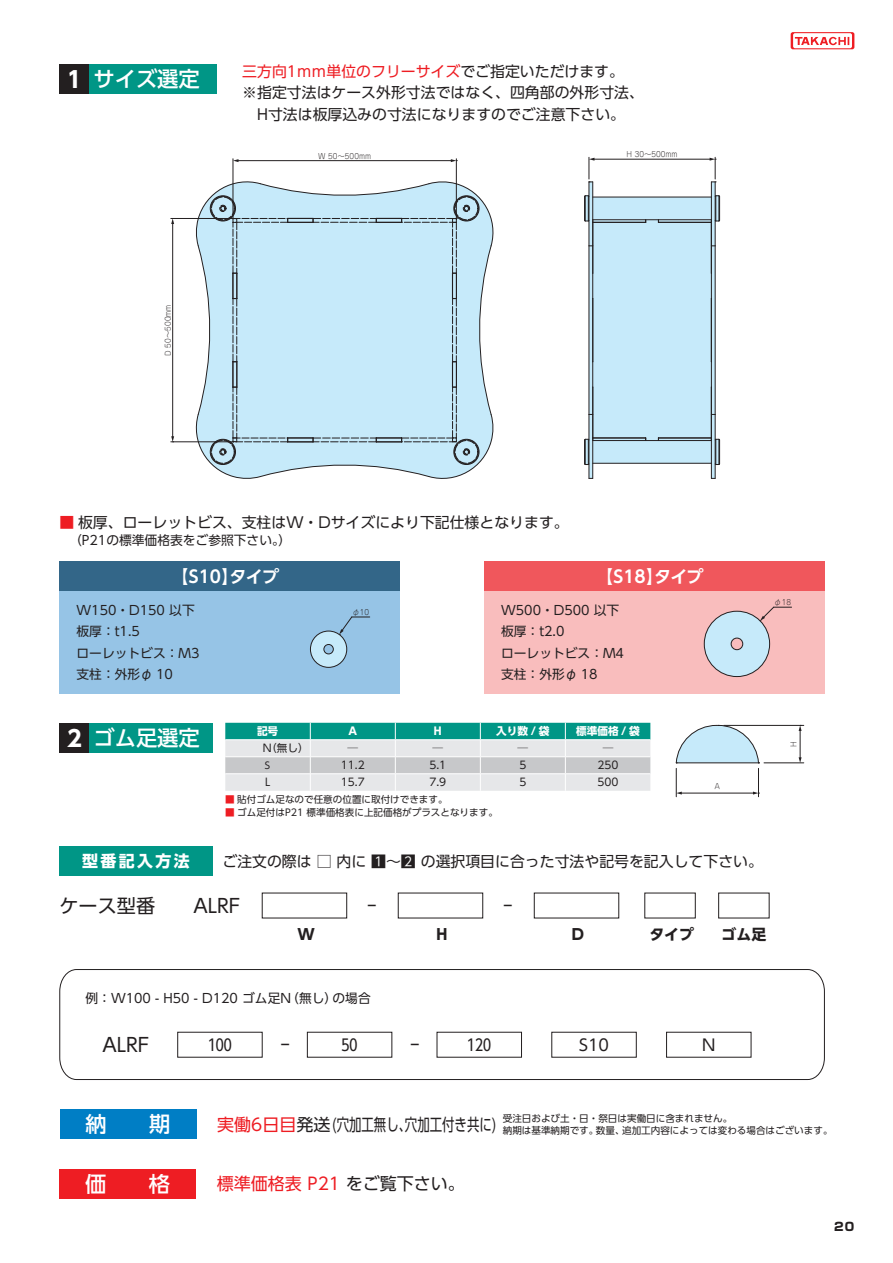
<style>
.page{position:relative;width:893px;height:1263px;background:#fff}
.page>*{position:absolute;margin:0;border:0;box-sizing:border-box;transform-origin:0 0}
.t1{font:21.3px "UD Shin Go Pr 6 N Medium 90 msp RKSJ H";color:#fff}
.t2{font:19.2px "UD Shin Go Pr 6 N Regular 90 msp RKSJ H";color:#231f20}
.t3{font:16.95px "UD Shin Go Pr 6 N Regular 90 msp RKSJ H";color:#231f20}
.t4{font:16.95px "UD Shin Go Pr 6 N De Bold 90 msp RKSJ H";letter-spacing:-.02em;color:#fff}
.t5{font:16.95px "UD Shin Go Pr 6 N Regular 90 msp RKSJ H";color:#ee1d23}
.t6{font:15.9px "UD Shin Go Pr 6 N Regular 90 msp RKSJ H";color:#231f20}
.t7{font:15.9px "UD Shin Go Pr 6 N Bold 90 msp RKSJ H";letter-spacing:.15em;color:#fff}
.t8{font:14.85px "UD Shin Go Pr 6 N Regular 90 msp RKSJ H";color:#231f20}
.t9{font:14.85px "UD Shin Go Pr 6 N Regular 90 msp RKSJ H";color:#ee1d23}
.t10{font:14.85px "UD Shin Go Pr 6 N Bold 90 msp RKSJ H";color:#231f20}
.t11{font:12.75px/21.3px "UD Shin Go Pr 6 N Regular 90 msp RKSJ H";color:#231f20}
.t12{font:11.7px "Shin Go Pr 6 N Heavy 90 msp RKSJ H";color:#231f20}
.t13{font:10.65px "UD Shin Go Pr 6 N Regular 90 msp RKSJ H";color:#231f20}
.t14{font:10.65px "UD Shin Go Pr 6 N Bold 90 msp RKSJ H";color:#fff}
.t15{font:9.6px/12.8px "UD Shin Go Pr 6 N Regular 90 msp RKSJ H";color:#231f20}
.t16{font:7.5px "Jun 101 Pro Light 90 msp RKSJ H";color:#231f20}
.s1{font-family:"UD Shin Go Pr 6 N Bold 90 msp RKSJ H";font-size:22.35px}
.s2{color:#231f20}
.s3{color:#ee1d23}
</style>
<div class="page">
<svg style="left:791px;top:32px;width:63px;height:17px"></svg>
<svg style="left:59px;top:969px;width:766px;height:111px"></svg>
<div style="left:60px;top:1169px;width:136px;height:30px;background:#ee1d23"></div>
<div style="left:60px;top:1110px;width:136px;height:29px;background:#007ec5"></div>
<div style="left:60px;top:64px;width:29px;height:30px;background:#231f20"></div>
<div style="left:89px;top:64px;width:128px;height:30px;background:#009686"></div>
<hr style="left:233px;top:159px;width:1px;height:59px;background:#231f20">
<hr style="left:456px;top:159px;width:1px;height:60px;background:#231f20">
<hr style="left:237px;top:160px;width:215px;height:1px;background:#231f20">
<svg style="left:233px;top:159px;width:5px;height:3px"></svg>
<svg style="left:451px;top:159px;width:6px;height:3px"></svg>
<hr style="left:171px;top:218px;width:62px;height:1px;background:#231f20">
<hr style="left:171px;top:442px;width:62px;height:1px;background:#231f20">
<hr style="left:172px;top:223px;width:1px;height:214px;background:#231f20">
<svg style="left:191px;top:176px;width:303px;height:303px;background:#c6e4f1"></svg>
<svg style="left:171px;top:436px;width:3px;height:7px"></svg>
<svg style="left:584px;top:157px;width:136px;height:322px"></svg>
<div style="left:60px;top:846px;width:153px;height:30px;background:#009686"></div>
<svg style="left:225px;top:723px;width:425px;height:68px;background:#aacecb"></svg>
<div style="left:60px;top:723px;width:29px;height:30px;background:#231f20"></div>
<div style="left:89px;top:723px;width:124px;height:30px;background:#009686"></div>
<hr style="left:764px;top:763px;width:40px;height:1px;background:#231f20">
<hr style="left:724px;top:725px;width:80px;height:1px;background:#231f20">
<svg style="left:676px;top:725px;width:83px;height:72px"></svg>
<svg style="left:798px;top:725px;width:3px;height:38px"></svg>
<div style="left:60px;top:561px;width:340px;height:30px;background:#368"></div>
<div style="left:60px;top:591px;width:340px;height:102px;background:#96c4e6"></div>
<svg style="left:310px;top:616px;width:60px;height:51px"></svg>
<div style="left:324px;top:644px;width:10px;height:10px;border:1px solid #231f20;border-radius:50%"></div>
<div style="left:310px;top:631px;width:37px;height:37px;border:1px solid #231f20;border-radius:50%"></div>
<div style="left:484px;top:561px;width:340px;height:30px;background:#f0575c"></div>
<div style="left:484px;top:591px;width:340px;height:102px;background:#f9bdbd"></div>
<svg style="left:704px;top:606px;width:87px;height:71px"></svg>
<div style="left:731px;top:638px;width:12px;height:12px;border:1px solid #231f20;border-radius:50%"></div>
<div style="left:704px;top:611px;width:66px;height:66px;border:1px solid #231f20;border-radius:50%"></div>
<h1 class="t1" style="left:67px;top:71px;width:134px"><span class="s1">1</span> サイズ選定</h1>
<p class="t9" style="left:242px;top:66px;width:383px">三方向1ｍｍ単位のフリーサイズ<span class="s2">でご指定いただけます。</span></p>
<p class="t8" style="left:242px;top:87px;width:403px">※ 指定寸法はケース外形寸法ではなく、四角部の外形寸法、</p>
<p class="t8" style="left:257px;top:108px;width:369px">H寸法は板厚込みの寸法になりますのでご注意下さい。</p>
<p class="t16" style="left:318px;top:153px;width:54px">W 50～500mm</p>
<p class="t16" style="left:626px;top:152px;width:53px">H 30～500mm</p>
<p class="t16" style="left:165px;top:356px;width:53px;rotate:-90deg">D 50～500mm</p>
<p class="t8" style="left:60px;top:516px;width:511px"><span class="s3">■</span> 板厚、ローレットビス、支柱はW・Dサイズにより下記仕様となります。</p>
<p class="t11" style="left:69px;top:531px;width:224px">（P21の標準価格表をご参照下さい。）</p>
<p class="t4" style="left:172px;top:570px;width:109px">【S10】タイプ</p>
<p class="t11" style="left:77px;top:601px;width:124px">W150・D150 以下板厚：t1.5<br>ローレットビス：M3支柱：外形φ 10</p>
<p class="t16" style="left:352px;top:609px;width:18px">φ10</p>
<p class="t4" style="left:596px;top:570px;width:109px">【S18】タイプ</p>
<p class="t11" style="left:501px;top:601px;width:124px">W500・D500 以下板厚：t2.0<br>ローレットビス：M4支柱：外形φ 18</p>
<p class="t16" style="left:774px;top:600px;width:18px">φ18</p>
<h1 class="t1" style="left:67px;top:730px;width:134px"><span class="s1">2</span> ゴム足選定</h1>
<p class="t14" style="left:257px;top:727px;width:23px">記号</p>
<p class="t14" style="left:348px;top:727px;width:10px">A</p>
<p class="t14" style="left:434px;top:727px;width:9px">H</p>
<p class="t14" style="left:496px;top:727px;width:55px">入り数 / 袋</p>
<p class="t14" style="left:576px;top:727px;width:65px">標準価格 / 袋</p>
<p class="t13" style="left:263px;top:744px;width:48px">N（無し）</p>
<p class="t13" style="left:347px;top:744px;width:12px">─</p>
<p class="t13" style="left:432px;top:744px;width:12px">─</p>
<p class="t13" style="left:517px;top:744px;width:12px">─</p>
<p class="t13" style="left:603px;top:744px;width:12px">─</p>
<p class="t15" style="left:265px;top:760px;width:7px">S</p>
<p class="t13" style="left:341px;top:761px;width:25px">11.2</p>
<p class="t13" style="left:429px;top:761px;width:18px">5.1</p>
<p class="t13" style="left:519px;top:761px;width:9px">5</p>
<p class="t13" style="left:597px;top:761px;width:23px">250</p>
<p class="t13" style="left:265px;top:778px;width:7px">L</p>
<p class="t13" style="left:341px;top:778px;width:25px">15.7</p>
<p class="t13" style="left:429px;top:778px;width:18px">7.9</p>
<p class="t13" style="left:519px;top:778px;width:9px">5</p>
<p class="t13" style="left:597px;top:778px;width:23px">500</p>
<p class="t15" style="left:225px;top:795px;width:224px"><span class="s3">■</span> 貼付ゴム足なので任意の位置に取付けできます。</p>
<p class="t15" style="left:225px;top:808px;width:274px"><span class="s3">■</span> ゴム足付はP21 標準価格表に上記価格がプラスとなります。</p>
<p class="t16" style="left:714px;top:784px;width:7px">A</p>
<p class="t7" style="left:82px;top:855px;width:109px">型番記入方法</p>
<p class="t8" style="left:222px;top:856px;width:542px">ご注文の際は □ 内に 1～2 の選択項目に合った寸法や記号を記入して下さい。</p>
<p class="t2" style="left:60px;top:898px;width:182px">ケース型番　　ALRF</p>
<p class="t2" style="left:367px;top:898px;width:11px">-</p>
<p class="t2" style="left:503px;top:898px;width:11px">-</p>
<p class="t10" style="left:297px;top:929px;width:19px">W</p>
<p class="t10" style="left:437px;top:929px;width:12px">H</p>
<p class="t10" style="left:572px;top:929px;width:14px">D</p>
<p class="t10" style="left:649px;top:929px;width:46px">タイプ</p>
<p class="t10" style="left:721px;top:929px;width:46px">ゴム足</p>
<p class="t16" style="left:791px;top:747px;width:7px;rotate:-90deg">H</p>
<p class="t11" style="left:86px;top:989px;width:287px">例：W100 - H50 - D120 ゴム足N（無し）の場合</p>
<p class="t2" style="left:103px;top:1038px;width:49px">ALRF</p>
<p class="t6" style="left:208px;top:1039px;width:25px">100</p>
<p class="t2" style="left:280px;top:1038px;width:11px">-</p>
<p class="t6" style="left:342px;top:1039px;width:17px">50</p>
<p class="t2" style="left:410px;top:1038px;width:11px">-</p>
<p class="t6" style="left:467px;top:1039px;width:25px">120</p>
<p class="t6" style="left:579px;top:1039px;width:32px">S10</p>
<p class="t6" style="left:702px;top:1039px;width:15px">N</p>
<h1 class="t1" style="left:86px;top:1116px;width:87px">納　　期</h1>
<p class="t3" style="left:217px;top:1118px;width:281px"><span class="s3">実働6日目</span>発送(穴加工無し、穴加工付き共に)</p>
<p class="t15" style="left:503px;top:1113px;width:331px">受注日および土・日・祭日は実働日に含まれません。<br>納期は基準納期です。数量、追加工内容によっては変わる場合はございます。</p>
<h1 class="t1" style="left:85px;top:1176px;width:87px">価　　格</h1>
<p class="t5" style="left:217px;top:1178px;width:250px">標準価格表 P21 <span class="s2">をご覧下さい。</span></p>
<p class="t12" style="left:834px;top:1222px;width:22px">20</p>
</div>
